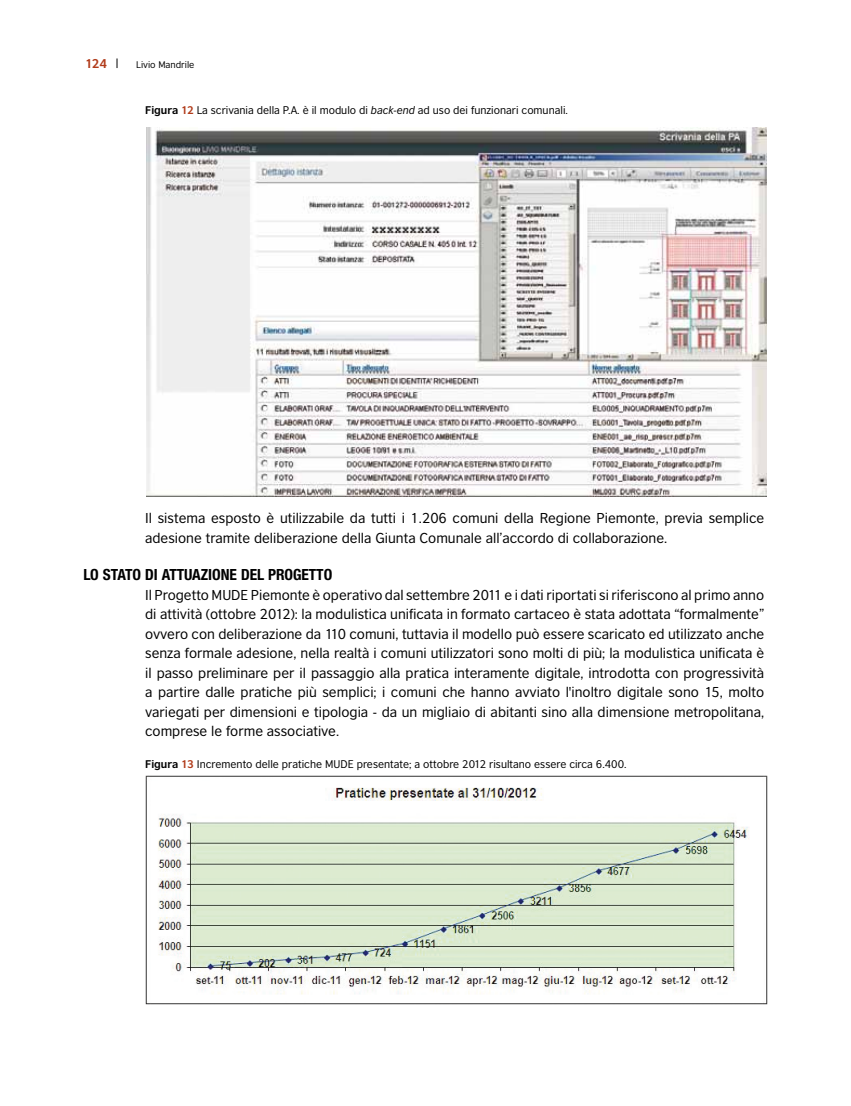
<style>
.page{position:relative;width:851px;height:1106px;background:#fff}
.page>*{position:absolute;margin:0;border:0;box-sizing:border-box;transform-origin:0 0}
.t1{font:16.5px "NH77";color:#000}
.t2{font:13.5px/19.5px "British Council Sans";color:#000}
.t3{font:700 12px "British Council Sans";color:#b13c1b}
.t4{font:10.5px "British Council Sans";color:#000}
.t5{font:9.15px "British Council Sans";color:#000}
.s1{font-weight:700}
.s2{font-weight:700;color:#b13c1b}
.s3{font-style:italic}
</style>
<div class="page">
<img style="left:146px;top:127px;width:620px;height:369px">
<img style="left:145px;top:775px;width:622px;height:229px">
<p class="t3" style="left:85px;top:56px;width:24px">124</p>
<p class="t5" style="left:136px;top:59px;width:60px">Livio Mandrile</p>
<p class="t4" style="left:145px;top:104px;width:424px"><span class="s1">Figura</span> <span class="s2">12</span> La scrivania della P.A. è il modulo di <span class="s3">back-end</span> ad uso dei funzionari comunali.</p>
<p class="t2" style="left:145px;top:508px;width:620px">Il sistema esposto è utilizzabile da tutti i 1.206 comuni della Regione Piemonte, previa semplice adesione tramite deliberazione della Giunta Comunale all’accordo di collaborazione.</p>
<p class="t1" style="left:83px;top:564px;width:250px">LO STATO DI ATTUAZIONE DEL PROGETTO</p>
<p class="t2" style="left:145px;top:585px;width:620px;text-align:justify">Il Progetto MUDE Piemonte è operativo dal settembre 2011 e i dati riportati si riferiscono al primo anno di attività (ottobre 2012): la modulistica unificata in formato cartaceo è stata adottata “formalmente” ovvero con deliberazione da 110 comuni, tuttavia il modello può essere scaricato ed utilizzato anche senza formale adesione, nella realtà i comuni utilizzatori sono molti di più; la modulistica unificata è il passo preliminare per il passaggio alla pratica interamente digitale, introdotta con progressività a partire dalle pratiche più semplici; i comuni che hanno avviato l'inoltro digitale sono 15, molto variegati per dimensioni e tipologia - da un migliaio di abitanti sino alla dimensione metropolitana, comprese le forme associative.</p>
<p class="t4" style="left:145px;top:758px;width:483px"><span class="s1">Figura</span> <span class="s2">13</span> Incremento delle pratiche MUDE presentate; a ottobre 2012 risultano essere circa 6.400.</p>
</div>
